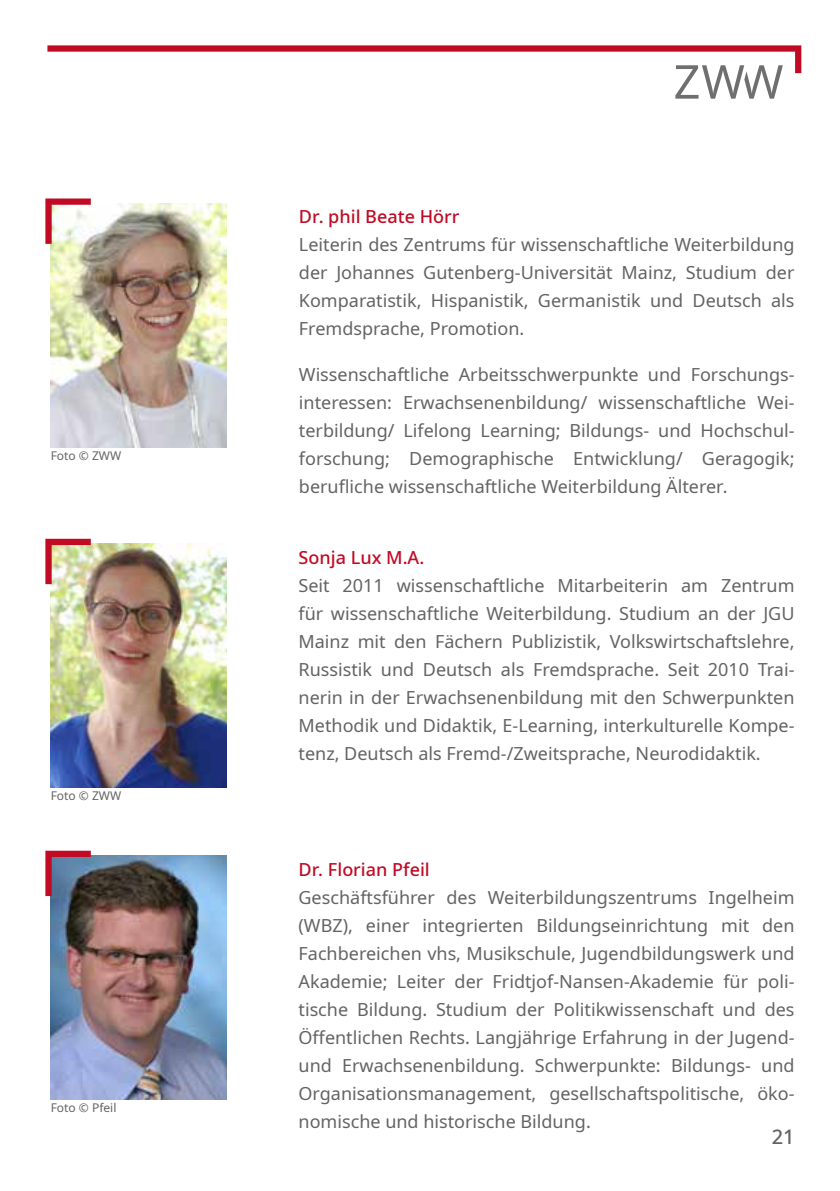
<style>
.page{position:relative;width:840px;height:1191px;background:#fff}
.page>*{position:absolute;margin:0;border:0;box-sizing:border-box;transform-origin:0 0}
.t1{font:500 20px "Noto Sans";color:#646363}
.t2{font:18px/28px "Noto Sans";color:#646363;text-align:justify}
.t3{font:500 18px "Noto Sans";color:#c10b25}
.t4{font:12px "Noto Sans";color:#646363}
</style>
<div class="page">
<svg style="left:47px;top:45px;width:753px;height:54px"></svg>
<img style="left:51px;top:543px;width:175px;height:244px">
<svg style="left:45px;top:539px;width:46px;height:45px;background:#d6ac93"></svg>
<img style="left:51px;top:203px;width:175px;height:244px">
<svg style="left:45px;top:198px;width:46px;height:46px"></svg>
<img style="left:51px;top:855px;width:175px;height:244px">
<svg style="left:45px;top:850px;width:46px;height:46px;background:#725871"></svg>
<p class="t4" style="left:51px;top:447px;width:72px">Foto © ZWW</p>
<p class="t4" style="left:51px;top:787px;width:72px">Foto © ZWW</p>
<p class="t4" style="left:51px;top:1099px;width:67px">Foto © Pfeil</p>
<p class="t3" style="left:299px;top:204px;width:162px">Dr. phil Beate Hörr</p>
<p class="t2" style="left:299px;top:231px;width:497px">Leiterin des Zentrums für wissenschaftliche Weiterbildung der Johannes Gutenberg-Universität Mainz, Studium der Komparatistik, Hispanistik, Germanistik und Deutsch als Fremdsprache, Promotion.</p>
<p class="t2" style="left:299px;top:360px;width:497px">Wissenschaftliche Arbeitsschwerpunkte und Forschungs&shy;interessen: Erwachsenenbildung/ wissenschaftliche Wei&shy;terbildung/ Lifelong Learning; Bildungs- und Hochschul&shy;forschung; Demographische Entwicklung/ Geragogik; berufliche wissenschaftliche Weiterbildung Älterer.</p>
<p class="t3" style="left:298px;top:544px;width:127px">Sonja Lux M.A.</p>
<p class="t2" style="left:298px;top:571px;width:497px">Seit 2011 wissenschaftliche Mitarbeiterin am Zentrum für wissenschaftliche Weiterbildung. Studium an der JGU Mainz mit den Fächern Publizistik, Volkswirtschaftslehre, Russistik und Deutsch als Fremdsprache. Seit 2010 Trai&shy;nerin in der Erwachsenenbildung mit den Schwerpunkten Methodik und Didaktik, E-Learning, interkulturelle Kompe&shy;tenz, Deutsch als Fremd-/Zweitsprache, Neurodidaktik.</p>
<p class="t3" style="left:298px;top:856px;width:133px">Dr. Florian Pfeil</p>
<p class="t2" style="left:298px;top:883px;width:497px">Geschäftsführer des Weiterbildungszentrums Ingelheim (WBZ), einer integrierten Bildungseinrichtung mit den Fachbereichen vhs, Musikschule, Jugendbildungswerk und Akademie; Leiter der Fridtjof-Nansen-Akademie für poli&shy;tische Bildung. Studium der Politikwissenschaft und des Öffentlichen Rechts. Langjährige Erfahrung in der Jugend&shy;und Erwachsenenbildung. Schwerpunkte: Bildungs- und Organisationsmanagement, gesellschaftspolitische, öko&shy;nomische und historische Bildung.</p>
<p class="t1" style="left:771px;top:1123px;width:24px">21</p>
</div>
